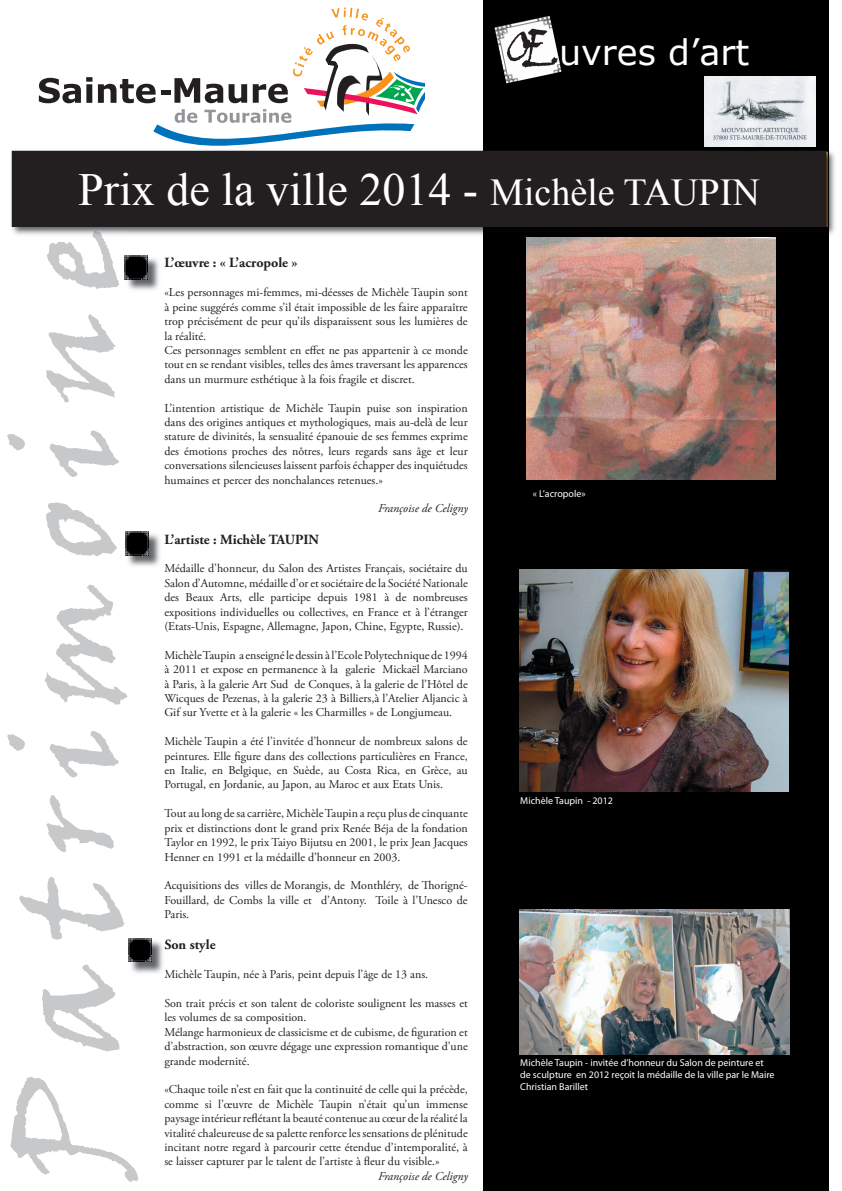
<style>
.page{position:relative;width:842px;height:1191px;background:#fff}
.page>*{position:absolute;margin:0;border:0;box-sizing:border-box;transform-origin:0 0}
.t1{font:141px "Viner Hand ITC";letter-spacing:.16em;color:#c7c8ca}
.t2{font:46px "Times New Roman";color:#fff}
.t3{font:35px "Verdana";color:#fff}
.t4{font:700 14px "Adobe Garamond Pro";color:#231f20}
.t5{font:12px/14.4px "Adobe Garamond Pro";color:#231f20;text-align:justify}
.t6{font:italic 12px "Adobe Garamond Pro";color:#231f20}
.t7{font:10px/12px "Myriad Pro";color:#fff}
.s1{font-family:"Viner Hand ITC";font-size:51px;color:#231f20}
.s2{font-size:38px}
</style>
<div class="page">
<div style="left:483px;top:0;width:346px;height:1191px;background:#000"></div>
<img style="left:494px;top:16px;width:67px;height:67px">
<img style="left:128px;top:258px;width:31px;height:32px">
<img style="left:125px;top:255px;width:23px;height:24px">
<img style="left:128px;top:532px;width:32px;height:34px">
<img style="left:125px;top:531px;width:23px;height:24px">
<img style="left:131px;top:941px;width:34px;height:32px">
<img style="left:129px;top:938px;width:23px;height:24px">
<img style="left:520px;top:909px;width:269px;height:145px">
<img style="left:704px;top:77px;width:111px;height:70px">
<img style="left:520px;top:570px;width:269px;height:221px">
<svg style="left:39px;top:77px;width:53px;height:26px"></svg>
<svg style="left:98px;top:8px;width:326px;height:138px"></svg>
<img style="left:829px;top:151px;width:6px;height:84px">
<img style="left:11px;top:178px;width:34px;height:52px">
<img style="left:12px;top:230px;width:116px;height:8px">
<div style="left:12px;top:151px;width:814px;height:75px;background:#231f20"></div>
<div style="left:12px;top:151px;width:814px;height:76px;border:1px solid #231f20"></div>
<img style="left:527px;top:237px;width:249px;height:242px">
<h3 class="t3" style="left:505px;top:28px;width:246px"><span class="s1">Œ</span>uvres d’art</h3>
<h2 class="t2" style="left:78px;top:159px;width:683px">Prix de la ville 2014 - <span class="s2">Michèle TAUPIN</span></h2>
<h1 class="t1" style="left:-21px;top:1179px;width:952px;rotate:-90deg">Patrimoine</h1>
<p class="t4" style="left:164px;top:255px;width:135px">L’œuvre : « L’acropole »</p>
<p class="t5" style="left:164px;top:286px;width:305px;text-align:left">«Les personnages mi-femmes, mi-déesses de Michèle Taupin sont à peine suggérés comme s’il était impossible de les faire apparaître trop précisément de peur qu’ils disparaissent sous les lumières de la réalité.<br>Ces personnages semblent en effet ne pas appartenir à ce monde tout en se rendant visibles, telles des âmes traversant les apparences dans un murmure esthétique à la fois fragile et discret.</p>
<p class="t5" style="left:164px;top:401px;width:305px">L’intention artistique de Michèle Taupin puise son inspiration dans des origines antiques et mythologiques, mais au-delà de leur stature de divinités, la sensualité épanouie de ses femmes exprime des émotions proches des nôtres, leurs regards sans âge et leur conversations silencieuses laissent parfois échapper des inquiétudes humaines et percer des nonchalances retenues.»</p>
<p class="t6" style="left:378px;top:501px;width:91px">Françoise de Celigny</p>
<p class="t4" style="left:164px;top:531px;width:156px">L’artiste : Michèle TAUPIN</p>
<p class="t5" style="left:164px;top:562px;width:305px">Médaille d’honneur, du Salon des Artistes Français, sociétaire du Salon d’Automne, médaille d’or et sociétaire de la Société Nationale des Beaux Arts, elle participe depuis 1981 à de nombreuses expositions individuelles ou collectives, en France et à l’étranger (Etats-Unis, Espagne, Allemagne, Japon, Chine, Egypte, Russie).</p>
<p class="t5" style="left:164px;top:648px;width:305px">Michèle Taupin a enseigné le dessin à l’Ecole Polytechnique de 1994 à 2011 et expose en permanence à la galerie Mickaël Marciano à Paris, à la galerie Art Sud de Conques, à la galerie de l’Hôtel de Wicques de Pezenas, à la galerie 23 à Billiers,à l’Atelier Aljancic à Gif sur Yvette et à la galerie « les Charmilles » de Longjumeau.</p>
<p class="t5" style="left:164px;top:734px;width:305px">Michèle Taupin a été l’invitée d’honneur de nombreux salons de peintures. Elle figure dans des collections particulières en France, en Italie, en Belgique, en Suède, au Costa Rica, en Grèce, au Portugal, en Jordanie, au Japon, au Maroc et aux Etats Unis.</p>
<p class="t5" style="left:164px;top:806px;width:305px">Tout au long de sa carrière, Michèle Taupin a reçu plus de cinquante prix et distinctions dont le grand prix Renée Béja de la fondation Taylor en 1992, le prix Taiyo Bijutsu en 2001, le prix Jean Jacques Henner en 1991 et la médaille d’honneur en 2003.</p>
<p class="t5" style="left:164px;top:878px;width:305px">Acquisitions des villes de Morangis, de Monthléry, de Thorigné-Fouillard, de Combs la ville et d’Antony. Toile à l’Unesco de Paris.</p>
<p class="t4" style="left:164px;top:936px;width:53px">Son style</p>
<p class="t5" style="left:164px;top:967px;width:265px">Michèle Taupin, née à Paris, peint depuis l’âge de 13 ans.</p>
<p class="t5" style="left:164px;top:996px;width:305px;text-align:left">Son trait précis et son talent de coloriste soulignent les masses et les volumes de sa composition.<br>Mélange harmonieux de classicisme et de cubisme, de figuration et d’abstraction, son œuvre dégage une expression romantique d’une grande modernité.</p>
<p class="t5" style="left:164px;top:1082px;width:305px">«Chaque toile n’est en fait que la continuité de celle qui la précède, comme si l’œuvre de Michèle Taupin n’était qu’un immense paysage intérieur reflétant la beauté contenue au cœur de la réalité la vitalité chaleureuse de sa palette renforce les sensations de plénitude incitant notre regard à parcourir cette étendue d’intemporalité, à se laisser capturer par le talent de l’artiste à fleur du visible.»</p>
<p class="t6" style="left:378px;top:1168px;width:91px">Françoise de Celigny</p>
<p class="t7" style="left:533px;top:488px;width:54px">« L’acropole»</p>
<p class="t7" style="left:520px;top:795px;width:94px">Michèle Taupin - 2012</p>
<p class="t7" style="left:520px;top:1056px;width:256px">Michèle Taupin - invitée d’honneur du Salon de peinture et de sculpture en 2012 reçoit la médaille de la ville par le Maire<br>Christian Barillet</p>
</div>
